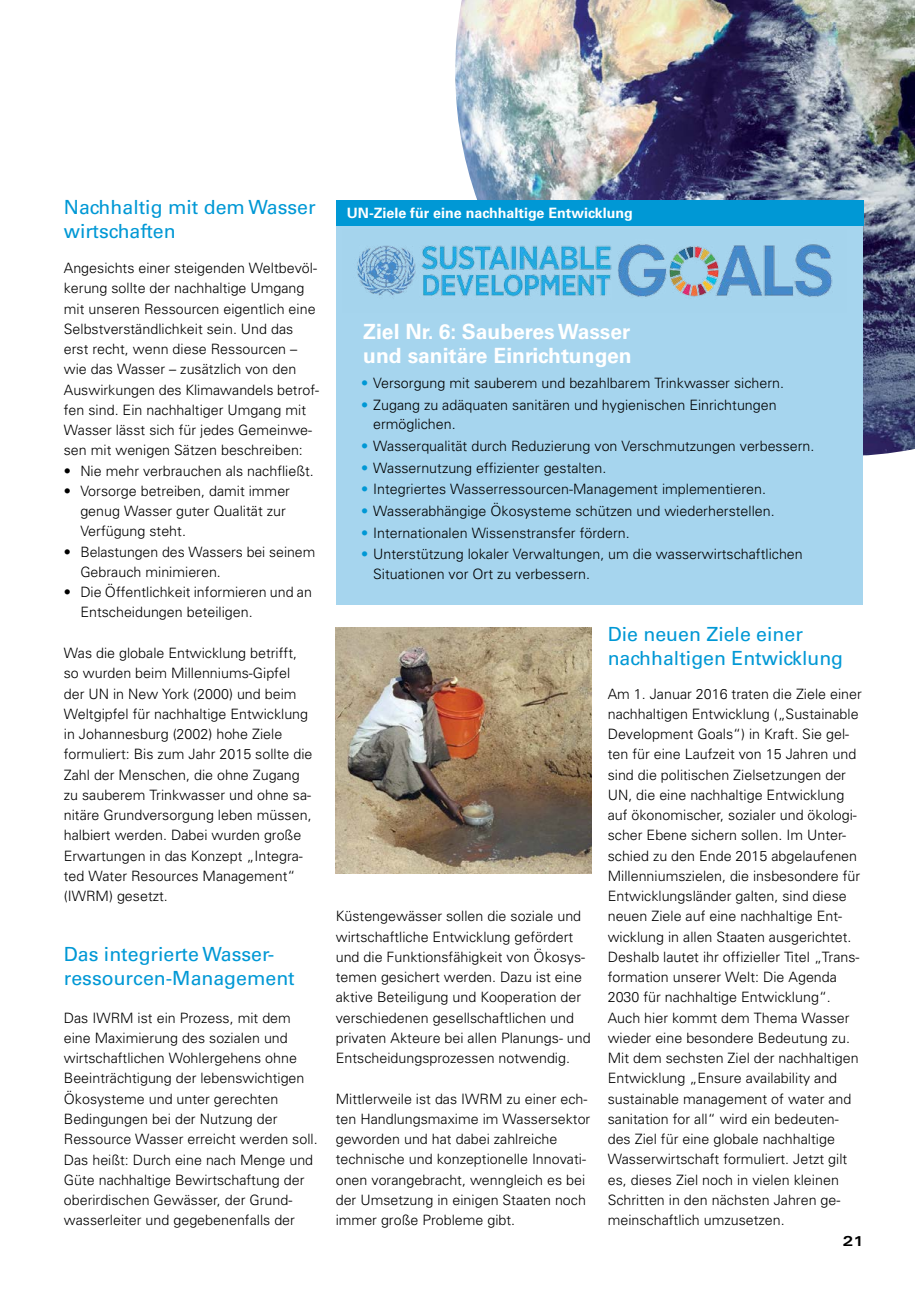
<style>
.page{position:relative;width:915px;height:1289px;background:#fff}
.page>*{position:absolute;margin:0;border:0;box-sizing:border-box;transform-origin:0 0}
.t1{font:700 21px/24px "Univers LT Std";color:#fff}
.t2{font:19.5px/24px "Univers LT Std";color:#0098d5}
.t3{font:300 14.25px/20.2px "Univers";color:#000}
.t4{font:700 14.25px "Univers LT Std";color:#fff}
.t5{font:700 expanded 14.25px "Univers LT Std";color:#000}
.s1{color:#0098d5}
</style>
<div class="page">
<img style="left:455px;top:0;width:459px;height:456px">
<div style="left:336px;top:225px;width:526px;height:380px;background:#a6d5ee"></div>
<img style="left:335px;top:627px;width:256px;height:246px">
<div style="left:336px;top:200px;width:527px;height:25px;background:#0098d5"></div>
<img style="left:357px;top:244px;width:476px;height:53px">
<h2 class="t2" style="left:64px;top:195px;width:253px">Nachhaltig mit dem Wasser wirtschaften</h2>
<p class="t3" style="left:64px;top:257px;width:257px">Angesichts einer steigenden Weltbevöl&shy;kerung sollte der nachhaltige Umgang mit unseren Ressourcen eigentlich eine Selbstverständlichkeit sein. Und das erst recht, wenn diese Ressourcen – wie das Wasser – zusätzlich von den Auswirkungen des Klimawandels betrof&shy;fen sind. Ein nachhaltiger Umgang mit Wasser lässt sich für jedes Gemeinwe&shy;sen mit wenigen Sätzen beschreiben:</p>
<p class="t3" style="left:64px;top:460px;width:251px">• Nie mehr verbrauchen als nachfließt.</p>
<p class="t3" style="left:80px;top:480px;width:211px;text-indent:-17px">• Vorsorge betreiben, damit immer genug Wasser guter Qualität zur<br>Verfügung steht.</p>
<p class="t3" style="left:80px;top:541px;width:236px;text-indent:-17px">• Belastungen des Wassers bei seinem<br>Gebrauch minimieren.</p>
<p class="t3" style="left:80px;top:581px;width:233px;text-indent:-17px">• Die Öffentlichkeit informieren und an<br>Entscheidungen beteiligen.</p>
<p class="t3" style="left:64px;top:642px;width:250px">Was die globale Entwicklung betrifft, so wurden beim Millenniums-Gipfel der UN in New York (2000) und beim Weltgipfel für nachhaltige Entwicklung in Johannesburg (2002) hohe Ziele formuliert: Bis zum Jahr 2015 sollte die Zahl der Menschen, die ohne Zugang zu sauberem Trinkwasser und ohne sa&shy;nitäre Grundversorgung leben müssen, halbiert werden. Dabei wurden große Erwartungen in das Konzept „Integra&shy;ted Water Resources Management“ (IWRM) gesetzt.</p>
<h2 class="t2" style="left:64px;top:942px;width:232px">Das integrierte Wasser&shy;ressourcen-Management</h2>
<p class="t3" style="left:64px;top:1007px;width:255px">Das IWRM ist ein Prozess, mit dem eine Maximierung des sozialen und wirtschaftlichen Wohlergehens ohne Beeinträchtigung der lebenswichtigen Ökosysteme und unter gerechten Bedingungen bei der Nutzung der Ressource Wasser erreicht werden soll.<br>Das heißt: Durch eine nach Menge und Güte nachhaltige Bewirtschaftung der oberirdischen Gewässer, der Grund&shy;wasserleiter und gegebenenfalls der</p>
<p class="t4" style="left:347px;top:204px;width:287px">UN-Ziele für eine nachhaltige Entwicklung</p>
<h2 class="t1" style="left:363px;top:319px;width:270px">Ziel Nr. 6: Sauberes Wasser und sanitäre Einrichtungen</h2>
<p class="t3" style="left:361px;top:373px;width:424px"><span class="s1">•</span> Versorgung mit sauberem und bezahlbarem Trinkwasser sichern.</p>
<p class="t3" style="left:373px;top:395px;width:405px;line-height:19.5px;text-indent:-12px"><span class="s1">•</span> Zugang zu adäquaten sanitären und hygienischen Einrichtungen ermöglichen.</p>
<p class="t3" style="left:361px;top:435px;width:454px"><span class="s1">•</span> Wasserqualität durch Reduzierung von Verschmutzungen verbessern.</p>
<p class="t3" style="left:361px;top:457px;width:247px"><span class="s1">•</span> Wassernutzung effizienter gestalten.</p>
<p class="t3" style="left:361px;top:479px;width:406px"><span class="s1">•</span> Integriertes Wasserressourcen-Management implementieren.</p>
<p class="t3" style="left:361px;top:500px;width:415px"><span class="s1">•</span> Wasserabhängige Ökosysteme schützen und wiederherstellen.</p>
<p class="t3" style="left:361px;top:522px;width:270px"><span class="s1">•</span> Internationalen Wissenstransfer fördern.</p>
<p class="t3" style="left:373px;top:544px;width:431px;line-height:19.5px;text-indent:-12px"><span class="s1">•</span> Unterstützung lokaler Verwaltungen, um die wasserwirtschaftlichen<br>Situationen vor Ort zu verbessern.</p>
<p class="t3" style="left:335px;top:905px;width:256px">Küstengewässer sollen die soziale und wirtschaftliche Entwicklung gefördert und die Funktionsfähigkeit von Ökosys&shy;temen gesichert werden. Dazu ist eine aktive Beteiligung und Kooperation der verschiedenen gesellschaftlichen und privaten Akteure bei allen Planungs- und Entscheidungsprozessen notwendig.</p>
<p class="t3" style="left:335px;top:1088px;width:256px">Mittlerweile ist das IWRM zu einer ech&shy;ten Handlungsmaxime im Wassersektor geworden und hat dabei zahlreiche technische und konzeptionelle Innovati&shy;onen vorangebracht, wenngleich es bei der Umsetzung in einigen Staaten noch immer große Probleme gibt.</p>
<h2 class="t2" style="left:607px;top:622px;width:237px">Die neuen Ziele einer nachhaltigen Entwicklung</h2>
<p class="t3" style="left:607px;top:683px;width:255px">Am 1. Januar 2016 traten die Ziele einer nachhaltigen Entwicklung („Sustainable Development Goals“) in Kraft. Sie gel&shy;ten für eine Laufzeit von 15 Jahren und sind die politischen Zielsetzungen der UN, die eine nachhaltige Entwicklung auf ökonomischer, sozialer und ökologi&shy;scher Ebene sichern sollen. Im Unter&shy;schied zu den Ende 2015 abgelaufenen Millenniumszielen, die insbesondere für Entwicklungsländer galten, sind diese neuen Ziele auf eine nachhaltige Ent&shy;wicklung in allen Staaten ausgerichtet.<br>Deshalb lautet ihr offizieller Titel „Trans&shy;formation unserer Welt: Die Agenda 2030 für nachhaltige Entwicklung“.<br>Auch hier kommt dem Thema Wasser wieder eine besondere Bedeutung zu.<br>Mit dem sechsten Ziel der nachhaltigen Entwicklung „Ensure availability and sustainable management of water and sanitation for all“ wird ein bedeuten&shy;des Ziel für eine globale nachhaltige Wasserwirtschaft formuliert. Jetzt gilt es, dieses Ziel noch in vielen kleinen Schritten in den nächsten Jahren ge&shy;meinschaftlich umzusetzen.</p>
<p class="t5" style="left:842px;top:1232px;width:23px">21</p>
</div>
